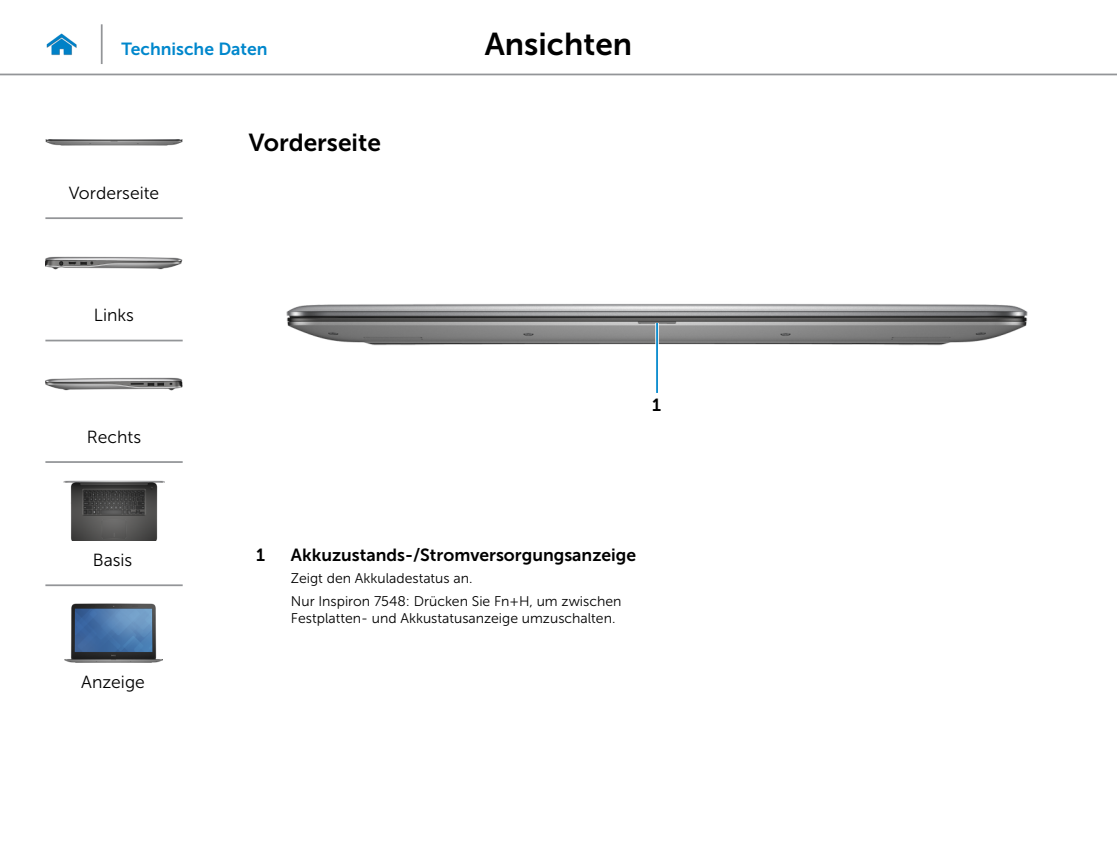
<style>
.page{position:relative;width:1117px;height:844px;background:#fff}
.page>*{position:absolute;margin:0;border:0;box-sizing:border-box;transform-origin:0 0}
.t1{font:31.5px "Museo Sans For Dell 700";color:#000}
.Head2{font:24.5px "Museo Sans For Dell 700";color:#000}
.Callout_Head{font:17.5px "Museo Sans For Dell 700";color:#000}
.t2{font:17.5px "Museo Sans For Dell 300";color:#000}
.Hyperlink{font:17.5px "Museo Sans For Dell 700";color:#0087cc}
.Callout-L{font:17.5px "Museo Sans For Dell 700";color:#000}
.Callout_description{font:14px/17.5px "Museo Sans For Dell 300";color:#000}
</style>
<div class="page">
<hr style="left:0;top:74px;width:1116px;height:1px;background:#939598">
<img style="left:46px;top:33px;width:31px;height:23px">
<img style="left:286px;top:304px;width:742px;height:42px">
<hr style="left:655px;top:323px;width:3px;height:70px;background:#fff">
<hr style="left:656px;top:323px;width:1px;height:70px;background:#0087cc">
<hr style="left:101px;top:24px;width:2px;height:40px;background:#939598">
<img style="left:45px;top:139px;width:137px;height:7px">
<img style="left:45px;top:256px;width:137px;height:13px">
<img style="left:45px;top:378px;width:137px;height:12px">
<img style="left:64px;top:480px;width:100px;height:60px">
<img style="left:65px;top:603px;width:98px;height:59px">
<hr style="left:45px;top:217px;width:138px;height:2px;background:#939598">
<hr style="left:45px;top:339px;width:138px;height:2px;background:#939598">
<hr style="left:45px;top:461px;width:138px;height:2px;background:#939598">
<hr style="left:45px;top:584px;width:138px;height:2px;background:#939598">
<p class="Hyperlink" style="left:122px;top:39px;width:147px">Technische Daten</p>
<h1 class="t1" style="left:485px;top:26px;width:149px">Ansichten</h1>
<p class="t2" style="left:69px;top:183px;width:92px">Vorderseite</p>
<p class="Head2" style="left:249px;top:128px;width:134px">Vorderseite</p>
<p class="t2" style="left:94px;top:305px;width:41px">Links</p>
<p class="t2" style="left:87px;top:428px;width:56px">Rechts</p>
<p class="t2" style="left:93px;top:550px;width:41px">Basis</p>
<p class="t2" style="left:81px;top:672px;width:65px">Anzeige</p>
<p class="Callout-L" style="left:652px;top:394px;width:10px">1</p>
<p class="Callout_Head" style="left:256px;top:544px;width:10px">1</p>
<p class="Callout_Head" style="left:291px;top:544px;width:347px">Akkuzustands-/Stromversorgungsanzeige</p>
<p class="Callout_description" style="left:291px;top:569px;width:183px">Zeigt den Akkuladestatus an.</p>
<p class="Callout_description" style="left:291px;top:592px;width:332px">Nur Inspiron 7548: Drücken Sie Fn+H, um zwischen<br>Festplatten- und Akkustatusanzeige umzuschalten.</p>
</div>
